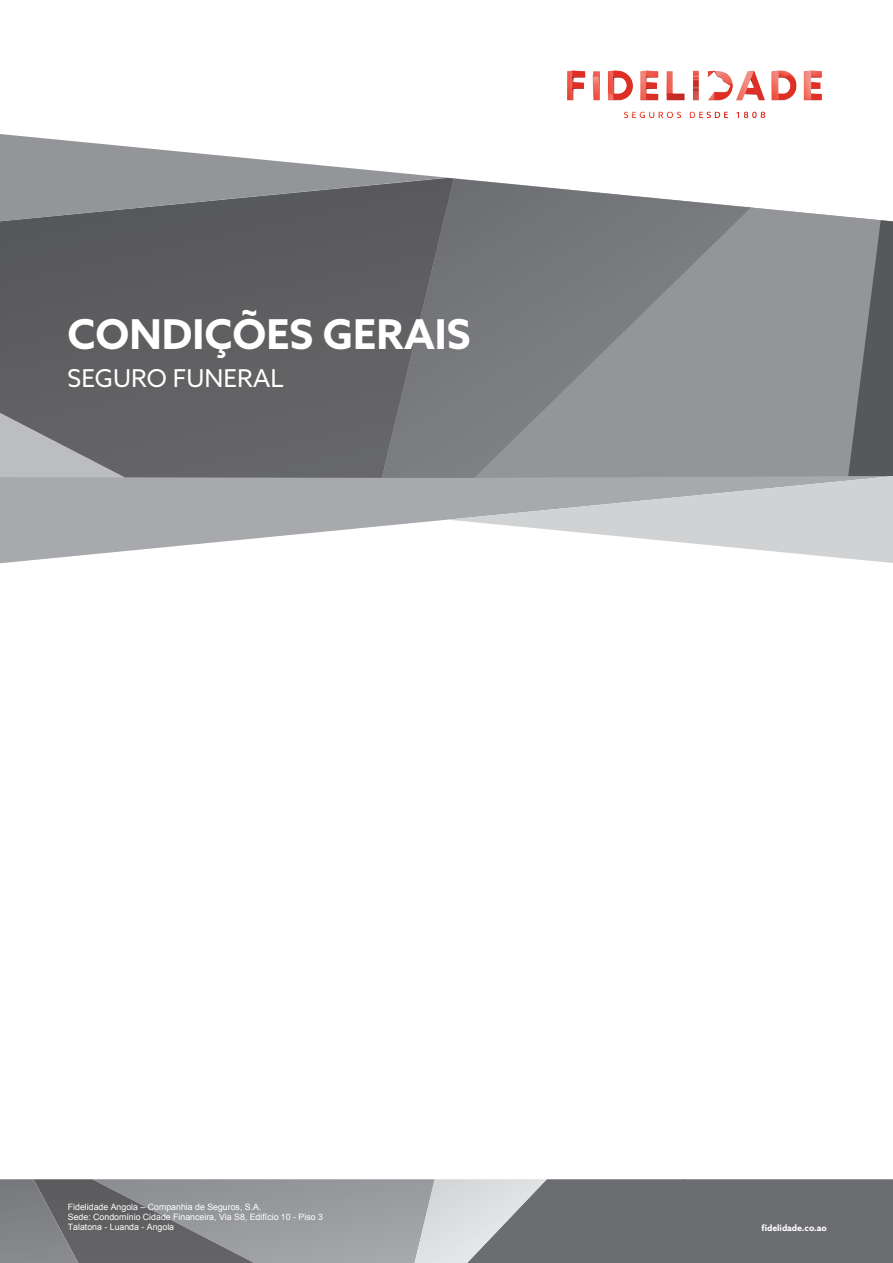
<style>
.page{position:relative;width:893px;height:1263px;background:#fff}
.page>*{position:absolute;margin:0;border:0;box-sizing:border-box;transform-origin:0 0}
.t1{font:700 41.1px "Azo Sans";color:#fff}
.t2{font:24.6px "Azo Sans";color:#fff}
.t3{font:8.7px/10.2px "Arial";color:#fff}
.t4{font:700 8.7px "Azo Sans";letter-spacing:-.01em;color:#fff}
</style>
<div class="page">
<svg style="left:0;top:1179px;width:893px;height:84px;background:#838487"></svg>
<svg style="left:0;top:134px;width:893px;height:429px;background:#949597"></svg>
<img style="left:567px;top:70px;width:255px;height:49px">
<h1 class="t1" style="left:68px;top:307px;width:404px">CONDIÇÕES GERAIS</h1>
<h2 class="t2" style="left:68px;top:362px;width:218px">SEGURO FUNERAL</h2>
<p class="t3" style="left:68px;top:1201px;width:257px">Fidelidade Angola – Companhia de Seguros, S.A.<br>Sede: Condomínio Cidade Financeira, Via S8, Edifício 10 - Piso 3<br>Talatona - Luanda - Angola</p>
<p class="t4" style="left:761px;top:1222px;width:67px">fidelidade.co.ao</p>
</div>
